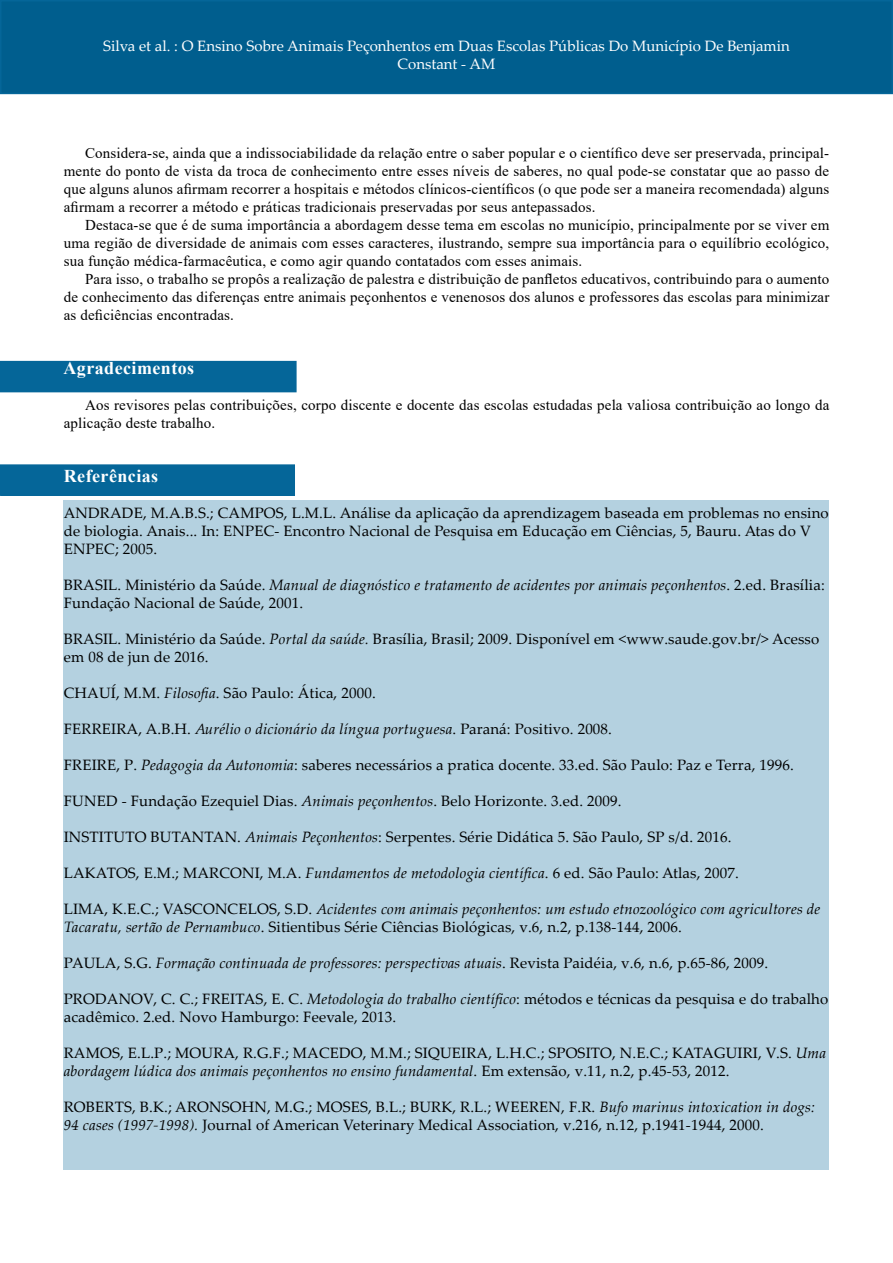
<style>
.page{position:relative;width:893px;height:1263px;background:#fff}
.page>*{position:absolute;margin:0;border:0;box-sizing:border-box;transform-origin:0 0}
.t1{font:700 18px "Times New Roman";letter-spacing:.025em;color:#fff}
.t2{font:15px/18px "Palatino Linotype";letter-spacing:.01em;color:#000}
.t3{font:15px/18px "Times New Roman";letter-spacing:.01em;color:#000;text-align:justify}
.t4{font:italic 15px/18px "Palatino Linotype";letter-spacing:.01em;color:#000}
.t5{font:15px/18px "Palatino Linotype";color:#fff;text-align:center}
.s1{font-style:italic}
.s2{font-style:normal}
</style>
<div class="page">
<div style="left:0;top:0;width:893px;height:94px;background:#005e8e;border:2px solid #056699"></div>
<div style="left:64px;top:500px;width:765px;height:669px;background:#b4d1e0"></div>
<div style="left:1px;top:362px;width:295px;height:30px;background:#056699"></div>
<div style="left:0;top:361px;width:297px;height:31px;border:2px solid #056699"></div>
<div style="left:1px;top:465px;width:293px;height:30px;background:#056699"></div>
<div style="left:0;top:464px;width:295px;height:32px;border:2px solid #056699"></div>
<p class="t5" style="left:103px;top:36px;width:688px">Silva et al. : O Ensino Sobre Animais Peçonhentos em Duas Escolas Públicas Do Município De Benjamin<br>Constant - AM</p>
<p class="t3" style="left:64px;top:144px;width:767px;text-indent:21px">Considera-se, ainda que a indissociabilidade da relação entre o saber popular e o científico deve ser preservada, principal&shy;mente do ponto de vista da troca de conhecimento entre esses níveis de saberes, no qual pode-se constatar que ao passo de que alguns alunos afirmam recorrer a hospitais e métodos clínicos-científicos (o que pode ser a maneira recomendada) alguns afirmam a recorrer a método e práticas tradicionais preservadas por seus antepassados.</p>
<p class="t3" style="left:64px;top:216px;width:767px;text-indent:21px">Destaca-se que é de suma importância a abordagem desse tema em escolas no município, principalmente por se viver em uma região de diversidade de animais com esses caracteres, ilustrando, sempre sua importância para o equilíbrio ecológico, sua função médica-farmacêutica, e como agir quando contatados com esses animais.</p>
<p class="t3" style="left:64px;top:270px;width:767px;text-indent:21px">Para isso, o trabalho se propôs a realização de palestra e distribuição de panfletos educativos, contribuindo para o aumento de conhecimento das diferenças entre animais peçonhentos e venenosos dos alunos e professores das escolas para minimizar as deficiências encontradas.</p>
<p class="t1" style="left:63px;top:355px;width:132px">Agradecimentos</p>
<p class="t3" style="left:64px;top:396px;width:767px;text-indent:21px">Aos revisores pelas contribuições, corpo discente e docente das escolas estudadas pela valiosa contribuição ao longo da aplicação deste trabalho.</p>
<p class="t1" style="left:64px;top:463px;width:96px">Referências</p>
<p class="t2" style="left:64px;top:504px;width:766px">ANDRADE, M.A.B.S.; CAMPOS, L.M.L. Análise da aplicação da aprendizagem baseada em problemas no ensino de biologia. Anais... In: ENPEC- Encontro Nacional de Pesquisa em Educação em Ciências, 5, Bauru. Atas do V<br>ENPEC; 2005.</p>
<p class="t2" style="left:64px;top:576px;width:762px">BRASIL. Ministério da Saúde. <span class="s1">Manual de diagnóstico e tratamento de acidentes por animais peçonhentos</span>. 2.ed. Brasília:<br>Fundação Nacional de Saúde, 2001.</p>
<p class="t2" style="left:64px;top:630px;width:757px">BRASIL. Ministério da Saúde. <span class="s1">Portal da saúde.</span> Brasília, Brasil; 2009. Disponível em &lt;www.saude.gov.br/&gt; Acesso em 08 de jun de 2016.</p>
<p class="t2" style="left:64px;top:684px;width:313px">CHAUÍ, M.M. <span class="s1">Filosofia</span>. São Paulo: Ática, 2000.</p>
<p class="t2" style="left:64px;top:720px;width:550px">FERREIRA, A.B.H. <span class="s1">Aurélio o dicionário da língua portuguesa</span>. Paraná: Positivo. 2008.</p>
<p class="t2" style="left:64px;top:756px;width:732px">FREIRE, P. <span class="s1">Pedagogia da Autonomia</span>: saberes necessários a pratica docente. 33.ed. São Paulo: Paz e Terra, 1996.</p>
<p class="t2" style="left:64px;top:792px;width:559px">FUNED - Fundação Ezequiel Dias. <span class="s1">Animais peçonhentos</span>. Belo Horizonte. 3.ed. 2009.</p>
<p class="t2" style="left:64px;top:828px;width:669px">INSTITUTO BUTANTAN. <span class="s1">Animais Peçonhentos</span>: Serpentes. Série Didática 5. São Paulo, SP s/d. 2016.</p>
<p class="t2" style="left:64px;top:864px;width:677px">LAKATOS, E.M.; MARCONI, M.A. <span class="s1">Fundamentos de metodologia científica</span>. 6 ed. São Paulo: Atlas, 2007.</p>
<p class="t4" style="left:64px;top:900px;width:758px"><span class="s2">LIMA, K.E.C.; VASCONCELOS, S.D.</span> Acidentes com animais peçonhentos: um estudo etnozoológico com agricultores de<br>Tacaratu, sertão de Pernambuco<span class="s2">. Sitientibus Série Ciências Biológicas, v.6, n.2, p.138-144, 2006.</span></p>
<p class="t4" style="left:64px;top:954px;width:706px"><span class="s2">PAULA, S.G.</span> Formação continuada de professores: perspectivas atuais<span class="s2">. Revista Paidéia, v.6, n.6, p.65-86, 2009.</span></p>
<p class="t2" style="left:64px;top:990px;width:766px">PRODANOV, C. C.; FREITAS, E. C. <span class="s1">Metodologia do trabalho científico</span>: métodos e técnicas da pesquisa e do trabalho acadêmico. 2.ed. Novo Hamburgo: Feevale, 2013.</p>
<p class="t2" style="left:64px;top:1044px;width:764px">RAMOS, E.L.P.; MOURA, R.G.F.; MACEDO, M.M.; SIQUEIRA, L.H.C.; SPOSITO, N.E.C.; KATAGUIRI, V.S. <span class="s1">Uma abordagem lúdica dos animais peçonhentos no ensino fundamental</span>. Em extensão, v.11, n.2, p.45-53, 2012.</p>
<p class="t2" style="left:64px;top:1098px;width:753px">ROBERTS, B.K.; ARONSOHN, M.G.; MOSES, B.L.; BURK, R.L.; WEEREN, F.R. <span class="s1">Bufo marinus intoxication in dogs:<br>94 cases (1997-1998).</span> Journal of American Veterinary Medical Association, v.216, n.12, p.1941-1944, 2000.</p>
</div>
